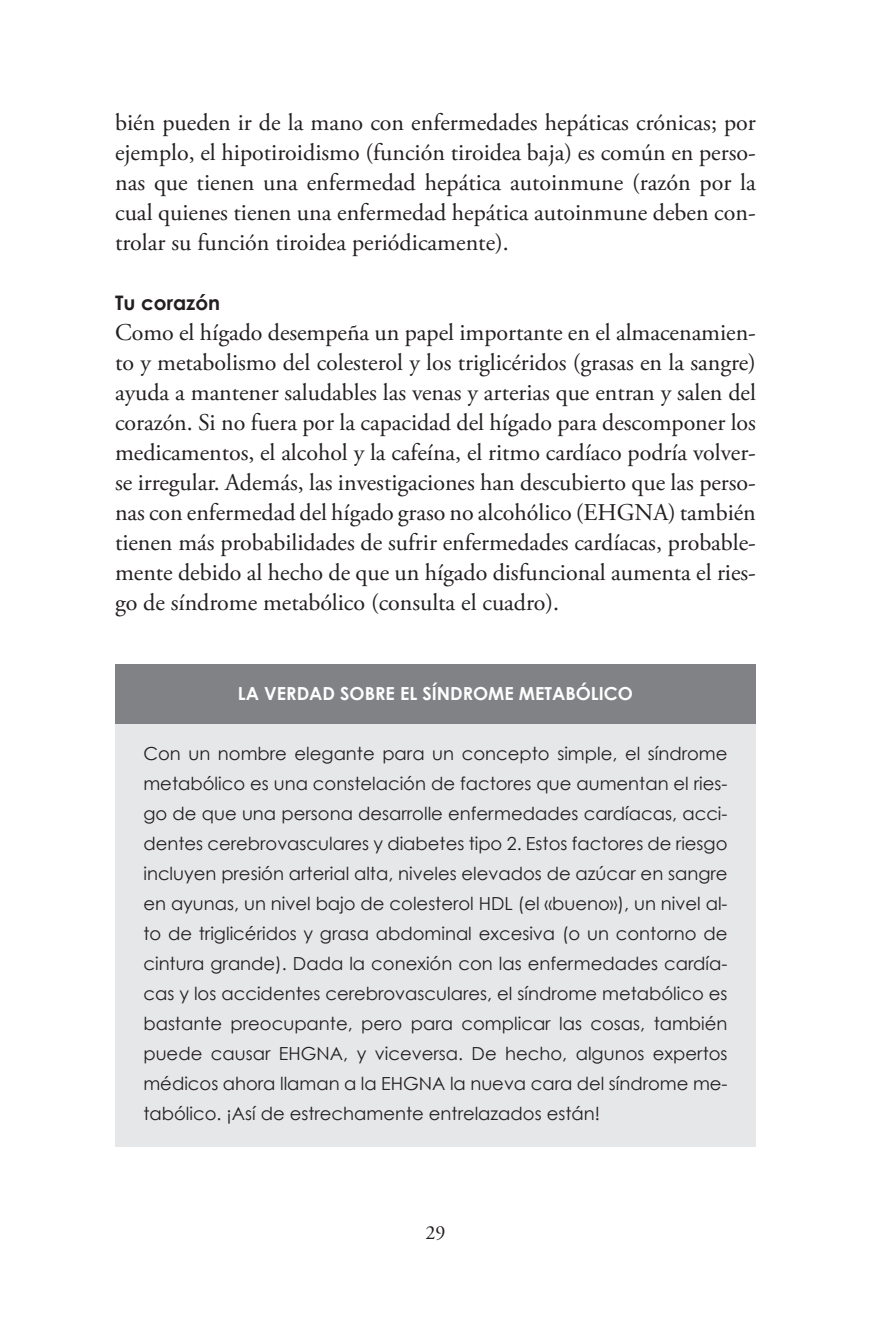
<style>
.page{position:relative;width:871px;height:1325px;background:#fff}
.page>*{position:absolute;margin:0;border:0;box-sizing:border-box;transform-origin:0 0}
.t1{font:24px/30px "Adobe Garamond Pro";letter-spacing:-.115em;color:#231f20;text-align:justify}
.t2{font:700 20px "Century Gothic";color:#231f20}
.t3{font:20px "Adobe Garamond Pro";color:#231f20}
.t4{font:18px/30px "Century Gothic";color:#231f20;text-align:justify}
.t5{font:700 18px "Century Gothic";color:#fff}
</style>
<div class="page">
<div style="left:115px;top:664px;width:641px;height:62px;background:#808285"></div>
<div style="left:115px;top:724px;width:641px;height:422px;background:#e6e7e9"></div>
<p class="t1" style="left:115px;top:108px;width:642px">bién pueden ir de la mano con enfermedades hepáticas crónicas; por ejemplo, el hipotiroidismo (función tiroidea baja) es común en perso&shy;nas que tienen una enfermedad hepática autoinmune (razón por la cual quienes tienen una enfermedad hepática autoinmune deben con&shy;trolar su función tiroidea periódicamente).</p>
<p class="t2" style="left:115px;top:290px;width:107px">Tu corazón</p>
<p class="t1" style="left:115px;top:318px;width:642px">Como el hígado desempeña un papel importante en el almacenamien&shy;to y metabolismo del colesterol y los triglicéridos (grasas en la sangre) ayuda a mantener saludables las venas y arterias que entran y salen del corazón. Si no fuera por la capacidad del hígado para descomponer los medicamentos, el alcohol y la cafeína, el ritmo cardíaco podría volver&shy;se irregular. Además, las investigaciones han descubierto que las perso&shy;nas con enfermedad del hígado graso no alcohólico (EHGNA) también tienen más probabilidades de sufrir enfermedades cardíacas, probable&shy;mente debido al hecho de que un hígado disfuncional aumenta el ries&shy;go de síndrome metabólico (consulta el cuadro).</p>
<p class="t5" style="left:238px;top:682px;width:396px">LA VERDAD SOBRE EL SÍNDROME METABÓLICO</p>
<p class="t4" style="left:143px;top:738px;width:585px">Con un nombre elegante para un concepto simple, el síndrome metabólico es una constelación de factores que aumentan el ries&shy;go de que una persona desarrolle enfermedades cardíacas, acci&shy;dentes cerebrovasculares y diabetes tipo 2. Estos factores de riesgo incluyen presión arterial alta, niveles elevados de azúcar en sangre en ayunas, un nivel bajo de colesterol HDL (el «bueno»), un nivel al&shy;to de triglicéridos y grasa abdominal excesiva (o un contorno de cintura grande). Dada la conexión con las enfermedades cardía&shy;cas y los accidentes cerebrovasculares, el síndrome metabólico es bastante preocupante, pero para complicar las cosas, también puede causar EHGNA, y viceversa. De hecho, algunos expertos médicos ahora llaman a la EHGNA la nueva cara del síndrome me&shy;tabólico. ¡Así de estrechamente entrelazados están!</p>
<p class="t3" style="left:425px;top:1220px;width:21px">29</p>
</div>
